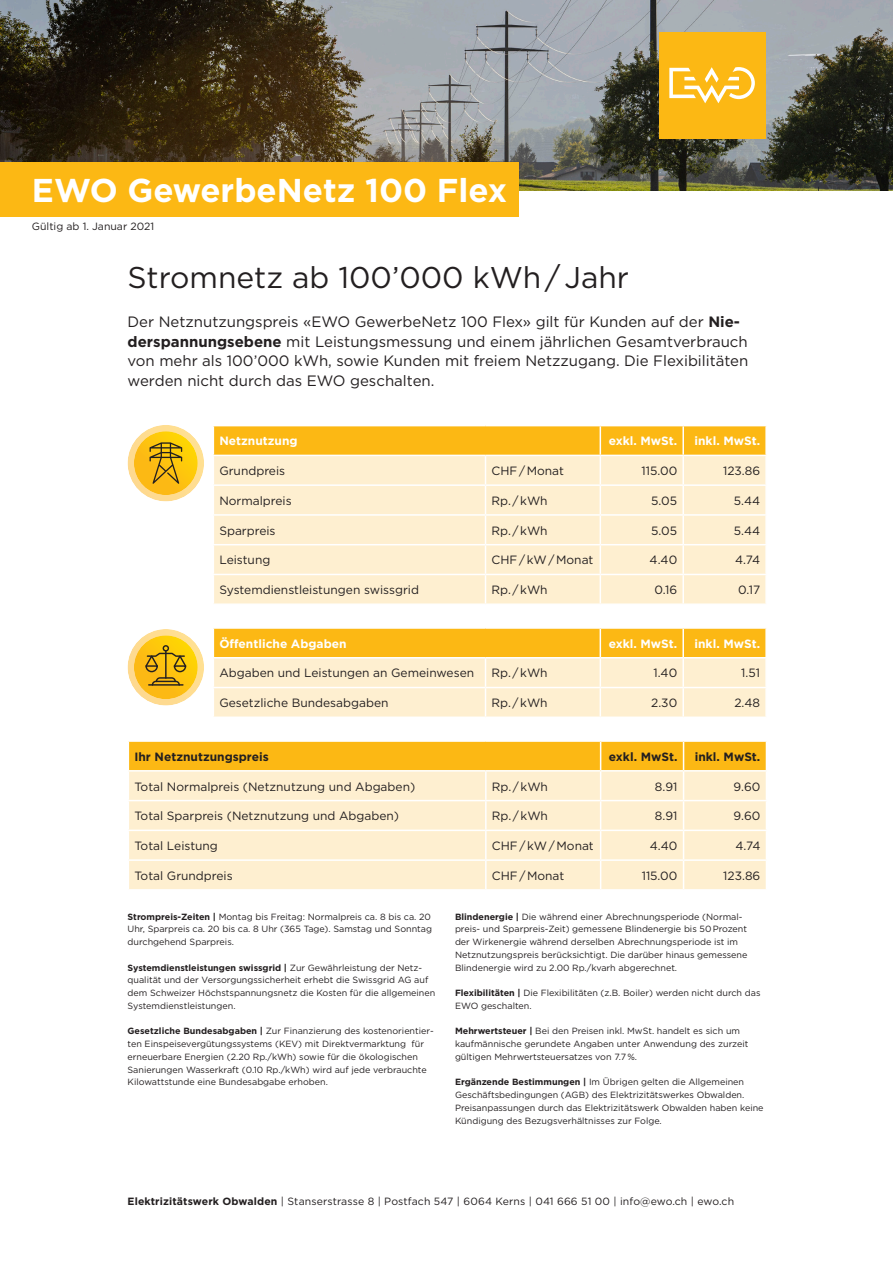
<style>
.page{position:relative;width:893px;height:1263px;background:#fff}
.page>*{position:absolute;margin:0;border:0;box-sizing:border-box;transform-origin:0 0}
.t1{font:700 33px "Gotham";color:#fff}
.t2{font:30px "Gotham";color:#231f20}
.t3{font:15px/19.5px "Gotham";color:#231f20}
.t4{font:12px "Gotham";color:#231f20}
.t5{font:700 12px "Gotham";color:#fff}
.t6{font:700 12px "Gotham";color:#231f20}
.t7{font:10.5px "Gotham";letter-spacing:.01em;color:#231f20}
.t8{font:9px/12.8px "Gotham";color:#231f20}
.s1{font-weight:700}
</style>
<div class="page">
<img style="left:0;top:0;width:893px;height:191px">
<div style="left:659px;top:32px;width:106px;height:106px;background:#fcb814"></div>
<svg style="left:669px;top:67px;width:86px;height:36px"></svg>
<div style="left:0;top:162px;width:519px;height:54px;background:#fcb814"></div>
<svg style="left:128px;top:741px;width:639px;height:148px;background:#fde5af"></svg>
<svg style="left:213px;top:628px;width:553px;height:88px;background:#fdde96"></svg>
<hr style="left:683px;top:687px;width:84px;height:1px;background:#fff">
<hr style="left:682px;top:688px;width:2px;height:28px;background:#fff">
<hr style="left:765px;top:688px;width:2px;height:28px;background:#fff">
<svg style="left:213px;top:426px;width:553px;height:177px;background:#fde7b4"></svg>
<hr style="left:683px;top:574px;width:84px;height:1px;background:#fff">
<hr style="left:682px;top:575px;width:2px;height:28px;background:#fff">
<hr style="left:765px;top:575px;width:2px;height:28px;background:#fff">
<div style="left:128px;top:425px;width:76px;height:76px;background:#fedc91;border-radius:38px"></div>
<svg style="left:134px;top:431px;width:64px;height:64px;background:#fcc413"></svg>
<svg style="left:150px;top:442px;width:32px;height:42px"></svg>
<div style="left:128px;top:629px;width:76px;height:76px;background:#fedc91;border-radius:38px"></div>
<svg style="left:134px;top:635px;width:64px;height:64px;background:#fcc414"></svg>
<svg style="left:145px;top:645px;width:41px;height:41px;background:#cc9e12"></svg>
<h1 class="t1" style="left:32px;top:173px;width:477px">EWO GewerbeNetz 100 Flex</h1>
<p class="t7" style="left:32px;top:221px;width:124px">Gültig ab 1. Januar 2021</p>
<h2 class="t2" style="left:128px;top:263px;width:503px">Stromnetz ab 100’000 kWh / Jahr</h2>
<p class="t3" style="left:128px;top:312px;width:622px">Der Netznutzungspreis «EWO GewerbeNetz 100 Flex» gilt für Kunden auf der <span class="s1">Nie&shy;derspannungsebene</span> mit Leistungsmessung und einem jährlichen Gesamtverbrauch von mehr als 100’000 kWh, sowie Kunden mit freiem Netzzugang. Die Flexibilitäten werden nicht durch das EWO geschalten.</p>
<h3 class="t5" style="left:219px;top:435px;width:80px">Netznutzung</h3>
<h3 class="t5" style="left:609px;top:435px;width:70px">exkl. MwSt.</h3>
<h3 class="t5" style="left:694px;top:435px;width:67px">inkl. MwSt.</h3>
<h3 class="t4" style="left:219px;top:465px;width:67px">Grundpreis</h3>
<h3 class="t4" style="left:491px;top:465px;width:74px">CHF / Monat</h3>
<h3 class="t4" style="left:641px;top:465px;width:37px">115.00</h3>
<h3 class="t4" style="left:723px;top:465px;width:39px">123.86</h3>
<h3 class="t4" style="left:219px;top:495px;width:74px">Normalpreis</h3>
<h3 class="t4" style="left:491px;top:495px;width:58px">Rp. / kWh</h3>
<h3 class="t4" style="left:651px;top:495px;width:27px">5.05</h3>
<h3 class="t4" style="left:734px;top:495px;width:28px">5.44</h3>
<h3 class="t4" style="left:219px;top:524px;width:58px">Sparpreis</h3>
<h3 class="t4" style="left:491px;top:524px;width:58px">Rp. / kWh</h3>
<h3 class="t4" style="left:651px;top:524px;width:27px">5.05</h3>
<h3 class="t4" style="left:734px;top:524px;width:28px">5.44</h3>
<h3 class="t4" style="left:219px;top:554px;width:53px">Leistung</h3>
<h3 class="t4" style="left:491px;top:554px;width:103px">CHF / kW / Monat</h3>
<h3 class="t4" style="left:650px;top:554px;width:29px">4.40</h3>
<h3 class="t4" style="left:735px;top:554px;width:26px">4.74</h3>
<h3 class="t4" style="left:219px;top:584px;width:201px">Systemdienstleistungen swissgrid</h3>
<h3 class="t4" style="left:491px;top:584px;width:58px">Rp. / kWh</h3>
<h3 class="t4" style="left:654px;top:584px;width:24px">0.16</h3>
<h3 class="t4" style="left:738px;top:584px;width:24px">0.17</h3>
<h3 class="t5" style="left:219px;top:637px;width:129px">Öffentliche Abgaben</h3>
<h3 class="t5" style="left:609px;top:637px;width:70px">exkl. MwSt.</h3>
<h3 class="t5" style="left:694px;top:637px;width:67px">inkl. MwSt.</h3>
<h3 class="t4" style="left:219px;top:667px;width:256px">Abgaben und Leistungen an Gemeinwesen</h3>
<h3 class="t4" style="left:491px;top:667px;width:58px">Rp. / kWh</h3>
<h3 class="t4" style="left:653px;top:667px;width:25px">1.40</h3>
<h3 class="t4" style="left:741px;top:667px;width:20px">1.51</h3>
<h3 class="t4" style="left:219px;top:697px;width:171px">Gesetzliche Bundesabgaben</h3>
<h3 class="t4" style="left:491px;top:697px;width:58px">Rp. / kWh</h3>
<h3 class="t4" style="left:651px;top:697px;width:28px">2.30</h3>
<h3 class="t4" style="left:734px;top:697px;width:27px">2.48</h3>
<h3 class="t6" style="left:134px;top:750px;width:136px">Ihr Netznutzungspreis</h3>
<h3 class="t6" style="left:609px;top:750px;width:70px">exkl. MwSt.</h3>
<h3 class="t6" style="left:695px;top:750px;width:67px">inkl. MwSt.</h3>
<h3 class="t4" style="left:134px;top:780px;width:282px">Total Normalpreis (Netznutzung und Abgaben)</h3>
<h3 class="t4" style="left:492px;top:780px;width:58px">Rp. / kWh</h3>
<h3 class="t4" style="left:655px;top:780px;width:24px">8.91</h3>
<h3 class="t4" style="left:733px;top:780px;width:28px">9.60</h3>
<h3 class="t4" style="left:134px;top:810px;width:266px">Total Sparpreis (Netznutzung und Abgaben)</h3>
<h3 class="t4" style="left:492px;top:810px;width:58px">Rp. / kWh</h3>
<h3 class="t4" style="left:655px;top:810px;width:24px">8.91</h3>
<h3 class="t4" style="left:733px;top:810px;width:28px">9.60</h3>
<h3 class="t4" style="left:134px;top:840px;width:85px">Total Leistung</h3>
<h3 class="t4" style="left:492px;top:840px;width:103px">CHF / kW / Monat</h3>
<h3 class="t4" style="left:650px;top:840px;width:29px">4.40</h3>
<h3 class="t4" style="left:735px;top:840px;width:26px">4.74</h3>
<h3 class="t4" style="left:134px;top:870px;width:100px">Total Grundpreis</h3>
<h3 class="t4" style="left:492px;top:870px;width:74px">CHF / Monat</h3>
<h3 class="t4" style="left:642px;top:870px;width:37px">115.00</h3>
<h3 class="t4" style="left:723px;top:870px;width:39px">123.86</h3>
<p class="t8" style="left:128px;top:910px;width:306px"><span class="s1">Strompreis-Zeiten |</span> Montag bis Freitag: Normalpreis ca. 8 bis ca. 20<br>Uhr, Sparpreis ca. 20 bis ca. 8 Uhr (365 Tage). Samstag und Sonntag durchgehend Sparpreis.</p>
<p class="t8" style="left:128px;top:961px;width:309px"><span class="s1">Systemdienstleistungen swissgrid |</span> Zur Gewährleistung der Netz&shy;qualität und der Versorgungssicherheit erhebt die Swissgrid AG auf dem Schweizer Höchstspannungsnetz die Kosten für die allgemeinen Systemdienstleistungen.</p>
<p class="t8" style="left:128px;top:1025px;width:308px"><span class="s1">Gesetzliche Bundesabgaben |</span> Zur Finanzierung des kostenorientier&shy;ten Einspeisevergütungssystems (KEV) mit Direktvermarktung für erneuerbare Energien (2.20 Rp./kWh) sowie für die ökologischen Sanierungen Wasserkraft (0.10 Rp./kWh) wird auf jede verbrauchte Kilowattstunde eine Bundesabgabe erhoben.</p>
<p class="t8" style="left:455px;top:910px;width:294px"><span class="s1">Blindenergie |</span> Die während einer Abrechnungsperiode (Normal&shy;preis- und Sparpreis-Zeit) gemessene Blindenergie bis 50 Prozent der Wirkenergie während derselben Abrechnungsperiode ist im Netznutzungspreis berücksichtigt. Die darüber hinaus gemessene Blindenergie wird zu 2.00 Rp./kvarh abgerechnet.</p>
<p class="t8" style="left:455px;top:987px;width:307px"><span class="s1">Flexibilitäten |</span> Die Flexibilitäten (z.B. Boiler) werden nicht durch das<br>EWO geschalten.</p>
<p class="t8" style="left:455px;top:1025px;width:295px"><span class="s1">Mehrwertsteuer |</span> Bei den Preisen inkl. MwSt. handelt es sich um kaufmännische gerundete Angaben unter Anwendung des zurzeit gültigen Mehrwertsteuersatzes von 7.7 %.</p>
<p class="t8" style="left:455px;top:1076px;width:310px"><span class="s1">Ergänzende Bestimmungen |</span> Im Übrigen gelten die Allgemeinen Geschäftsbedingungen (AGB) des Elektrizitätswerkes Obwalden.<br>Preisanpassungen durch das Elektrizitätswerk Obwalden haben keine Kündigung des Bezugsverhältnisses zur Folge.</p>
<p class="t7" style="left:128px;top:1196px;width:608px"><span class="s1">Elektrizitätswerk Obwalden</span> | Stanserstrasse 8 | Postfach 547 | 6064 Kerns | 041 666 51 00 | info@ewo.ch | ewo.ch</p>
</div>
